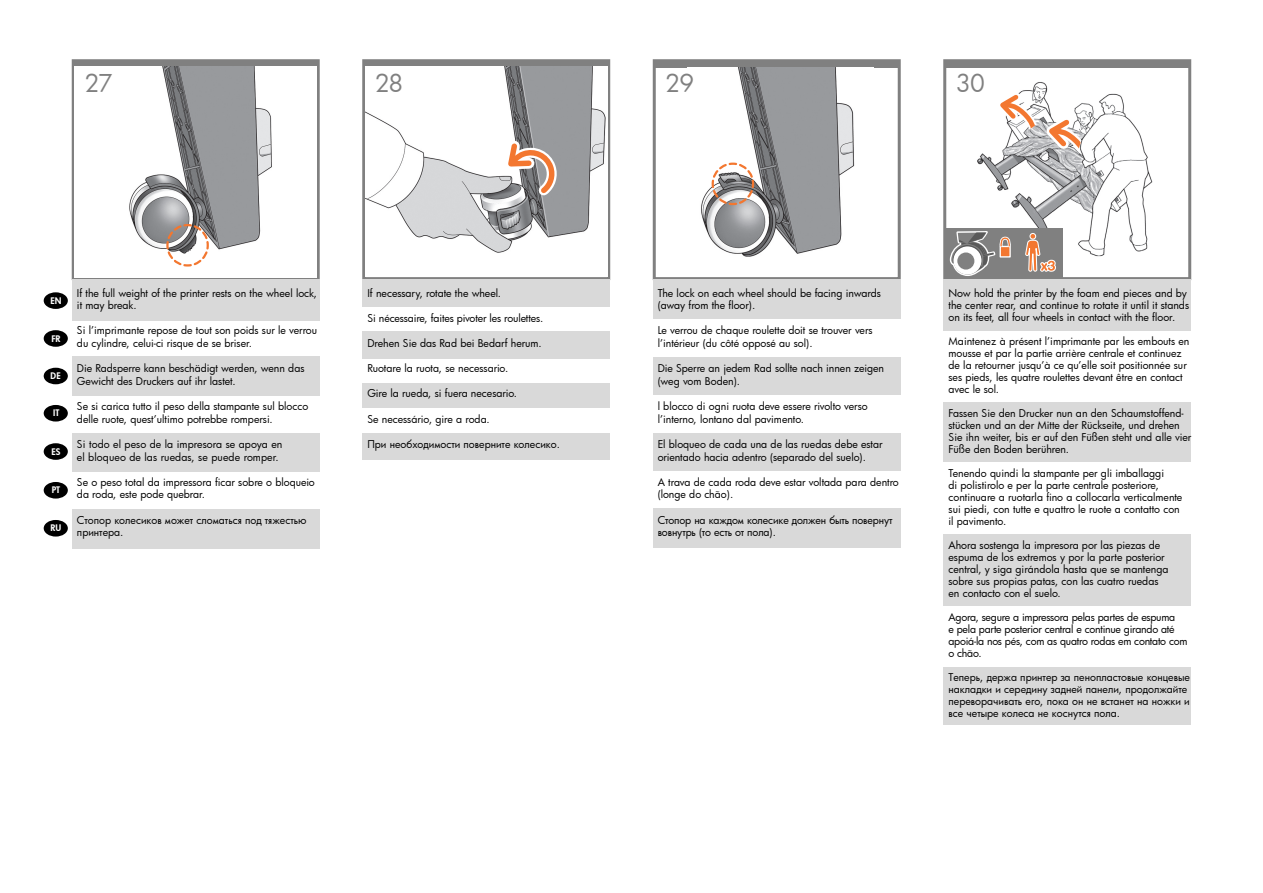
<style>
.page{position:relative;width:1263px;height:893px;background:#fff}
.page>*{position:absolute;margin:0;border:0;box-sizing:border-box;transform-origin:0 0}
.t1{font:24px "Futura Bk";letter-spacing:-.04em;color:#808080}
.t2{font:10.5px/12px "Futura Bk";color:#000}
.t3{font:10.5px/12px "Futura Bk";letter-spacing:-.025em;color:#000}
.t4{font:8.85px "Futura Hv";letter-spacing:-.005em;color:#fff}
</style>
<div class="page">
<div style="left:72px;top:59px;width:248px;height:221px;border:3px solid #808080"></div>
<div style="left:362px;top:59px;width:248px;height:221px;border:3px solid #808080"></div>
<div style="left:653px;top:59px;width:247px;height:221px;border:3px solid #808080"></div>
<div style="left:944px;top:61px;width:245px;height:217px;background:#808080"></div>
<div style="left:944px;top:68px;width:245px;height:210px;background:#fff"></div>
<div style="left:943px;top:59px;width:248px;height:221px;border:3px solid #808080"></div>
<img style="left:365px;top:66px;width:242px;height:210px">
<img style="left:75px;top:66px;width:242px;height:211px">
<svg style="left:497px;top:133px;width:69px;height:71px"></svg>
<svg style="left:165px;top:223px;width:45px;height:44px"></svg>
<img style="left:701px;top:68px;width:154px;height:189px">
<svg style="left:710px;top:161px;width:45px;height:45px"></svg>
<img style="left:655px;top:67px;width:243px;height:1px">
<img style="left:365px;top:67px;width:242px;height:1px">
<img style="left:977px;top:82px;width:176px;height:177px">
<div style="left:946px;top:228px;width:116px;height:51px;background:#808080"></div>
<svg style="left:949px;top:231px;width:62px;height:45px"></svg>
<div style="left:953px;top:246px;width:28px;height:28px;background:#fff;border-radius:50%"></div>
<div style="left:957px;top:252px;width:17px;height:17px;background:#808080;border-radius:50%"></div>
<svg style="left:1024px;top:206px;width:33px;height:66px"></svg>
<svg style="left:995px;top:87px;width:42px;height:50px"></svg>
<svg style="left:1043px;top:111px;width:43px;height:51px"></svg>
<div style="left:72px;top:279px;width:248px;height:41px;background:#d9d9d9"></div>
<div style="left:653px;top:279px;width:247px;height:40px;background:#d9d9d9"></div>
<div style="left:653px;top:357px;width:247px;height:38px;background:#d9d9d9"></div>
<div style="left:653px;top:433px;width:247px;height:37px;background:#d9d9d9"></div>
<div style="left:653px;top:508px;width:247px;height:39px;background:#d9d9d9"></div>
<div style="left:362px;top:331px;width:248px;height:27px;background:#d9d9d9"></div>
<div style="left:362px;top:383px;width:248px;height:24px;background:#d9d9d9"></div>
<div style="left:362px;top:433px;width:248px;height:26px;background:#d9d9d9"></div>
<div style="left:72px;top:356px;width:248px;height:39px;background:#d9d9d9"></div>
<div style="left:72px;top:433px;width:248px;height:38px;background:#d9d9d9"></div>
<div style="left:72px;top:509px;width:248px;height:39px;background:#d9d9d9"></div>
<div style="left:362px;top:279px;width:248px;height:28px;background:#d9d9d9"></div>
<div style="left:44px;top:292px;width:24px;height:17px;background:#000;border-radius:50%"></div>
<div style="left:44px;top:330px;width:24px;height:16px;background:#000;border-radius:50%"></div>
<div style="left:44px;top:405px;width:24px;height:16px;background:#000;border-radius:50%"></div>
<div style="left:44px;top:443px;width:24px;height:16px;background:#000;border-radius:50%"></div>
<div style="left:44px;top:481px;width:24px;height:17px;background:#000;border-radius:50%"></div>
<div style="left:44px;top:519px;width:24px;height:17px;background:#000;border-radius:50%"></div>
<div style="left:44px;top:367px;width:24px;height:17px;background:#000;border-radius:50%"></div>
<div style="left:943px;top:279px;width:248px;height:52px;background:#d9d9d9"></div>
<div style="left:943px;top:402px;width:248px;height:59px;background:#d9d9d9"></div>
<div style="left:943px;top:534px;width:248px;height:71px;background:#d9d9d9"></div>
<div style="left:943px;top:666px;width:248px;height:58px;background:#d9d9d9"></div>
<h1 class="t1" style="left:84px;top:67px;width:30px">27</h1>
<h1 class="t1" style="left:375px;top:67px;width:30px">28</h1>
<h1 class="t1" style="left:665px;top:67px;width:30px">29</h1>
<h1 class="t1" style="left:956px;top:67px;width:31px">30</h1>
<p class="t4" style="left:50px;top:294px;width:13px">EN</p>
<p class="t4" style="left:51px;top:332px;width:11px">FR</p>
<p class="t4" style="left:51px;top:369px;width:12px">DE</p>
<p class="t4" style="left:53px;top:407px;width:8px">IT</p>
<p class="t4" style="left:52px;top:445px;width:10px">ES</p>
<p class="t4" style="left:52px;top:484px;width:10px">PT</p>
<p class="t4" style="left:51px;top:522px;width:12px">RU</p>
<p class="t2" style="left:77px;top:286px;width:241px;line-height:12.6px">If the full weight of the printer rests on the wheel lock, it may break.</p>
<p class="t2" style="left:77px;top:324px;width:242px;line-height:12.6px">Si l’imprimante repose de tout son poids sur le verrou du cylindre, celui-ci risque de se briser.</p>
<p class="t2" style="left:77px;top:362px;width:229px;line-height:12.6px">Die Radsperre kann beschädigt werden, wenn das<br>Gewicht des Druckers auf ihr lastet.</p>
<p class="t2" style="left:77px;top:399px;width:233px;line-height:12.6px">Se si carica tutto il peso della stampante sul blocco delle ruote, quest’ultimo potrebbe rompersi.</p>
<p class="t2" style="left:77px;top:437px;width:207px;line-height:12.6px">Si todo el peso de la impresora se apoya en el bloqueo de las ruedas, se puede romper.</p>
<p class="t2" style="left:77px;top:475px;width:239px;line-height:12.6px">Se o peso total da impressora ficar sobre o bloqueio da roda, este pode quebrar.</p>
<p class="t2" style="left:77px;top:513px;width:231px;line-height:12.6px">Стопор колесиков может сломаться под тяжестью принтера.</p>
<p class="t2" style="left:367px;top:286px;width:135px">If necessary, rotate the wheel.</p>
<p class="t2" style="left:367px;top:311px;width:177px">Si nécessaire, faites pivoter les roulettes.</p>
<p class="t2" style="left:367px;top:337px;width:176px">Drehen Sie das Rad bei Bedarf herum.</p>
<p class="t2" style="left:367px;top:362px;width:142px">Ruotare la ruota, se necessario.</p>
<p class="t2" style="left:367px;top:387px;width:151px">Gire la rueda, si fuera necesario.</p>
<p class="t2" style="left:367px;top:412px;width:124px">Se necessário, gire a roda.</p>
<p class="t2" style="left:367px;top:437px;width:194px">При необходимости поверните колесико.</p>
<p class="t2" style="left:657px;top:286px;width:225px;line-height:12.6px">The lock on each wheel should be facing inwards (away from the floor).</p>
<p class="t2" style="left:657px;top:324px;width:216px;line-height:12.6px">Le verrou de chaque roulette doit se trouver vers l’intérieur (du côté opposé au sol).</p>
<p class="t2" style="left:657px;top:362px;width:228px;line-height:12.6px">Die Sperre an jedem Rad sollte nach innen zeigen (weg vom Boden).</p>
<p class="t2" style="left:657px;top:399px;width:211px;line-height:12.6px">l blocco di ogni ruota deve essere rivolto verso l’interno, lontano dal pavimento.</p>
<p class="t2" style="left:657px;top:437px;width:226px;line-height:12.6px">El bloqueo de cada una de las ruedas debe estar orientado hacia adentro (separado del suelo).</p>
<p class="t2" style="left:657px;top:475px;width:242px;line-height:12.6px">A trava de cada roda deve estar voltada para dentro (longe do chão).</p>
<p class="t2" style="left:657px;top:513px;width:236px;line-height:12.6px">Стопор на каждом колесике должен быть повернут вовнутрь (то есть от пола).</p>
<p class="t2" style="left:948px;top:286px;width:242px">Now hold the printer by the foam end pieces and by the center rear, and continue to rotate it until it stands on its feet, all four wheels in contact with the floor.</p>
<p class="t2" style="left:948px;top:334px;width:242px">Maintenez à présent l’imprimante par les embouts en mousse et par la partie arrière centrale et continuez de la retourner jusqu’à ce qu’elle soit positionnée sur ses pieds, les quatre roulettes devant être en contact avec le sol.</p>
<p class="t2" style="left:948px;top:406px;width:244px">Fassen Sie den Drucker nun an den Schaumstoffend&shy;stücken und an der Mitte der Rückseite, und drehen Sie ihn weiter, bis er auf den Füßen steht und alle vier Füße den Boden berühren.</p>
<p class="t2" style="left:948px;top:466px;width:235px">Tenendo quindi la stampante per gli imballaggi<br>di polistirolo e per la parte centrale posteriore, continuare a ruotarla fino a collocarla verticalmente sui piedi, con tutte e quattro le ruote a contatto con il pavimento.</p>
<p class="t2" style="left:948px;top:538px;width:221px">Ahora sostenga la impresora por las piezas de espuma de los extremos y por la parte posterior central, y siga girándola hasta que se mantenga sobre sus propias patas, con las cuatro ruedas en contacto con el suelo.</p>
<p class="t3" style="left:948px;top:610px;width:240px">Agora, segure a impressora pelas partes de espuma<br>e pela parte posterior central e continue girando até apoiá-la nos pés, com as quatro rodas em contato com o chão.</p>
<p class="t2" style="left:948px;top:670px;width:243px">Теперь, держа принтер за пенопластовые концевые накладки и середину задней панели, продолжайте переворачивать его, пока он не встанет на ножки и все четыре колеса не коснутся пола.</p>
</div>
